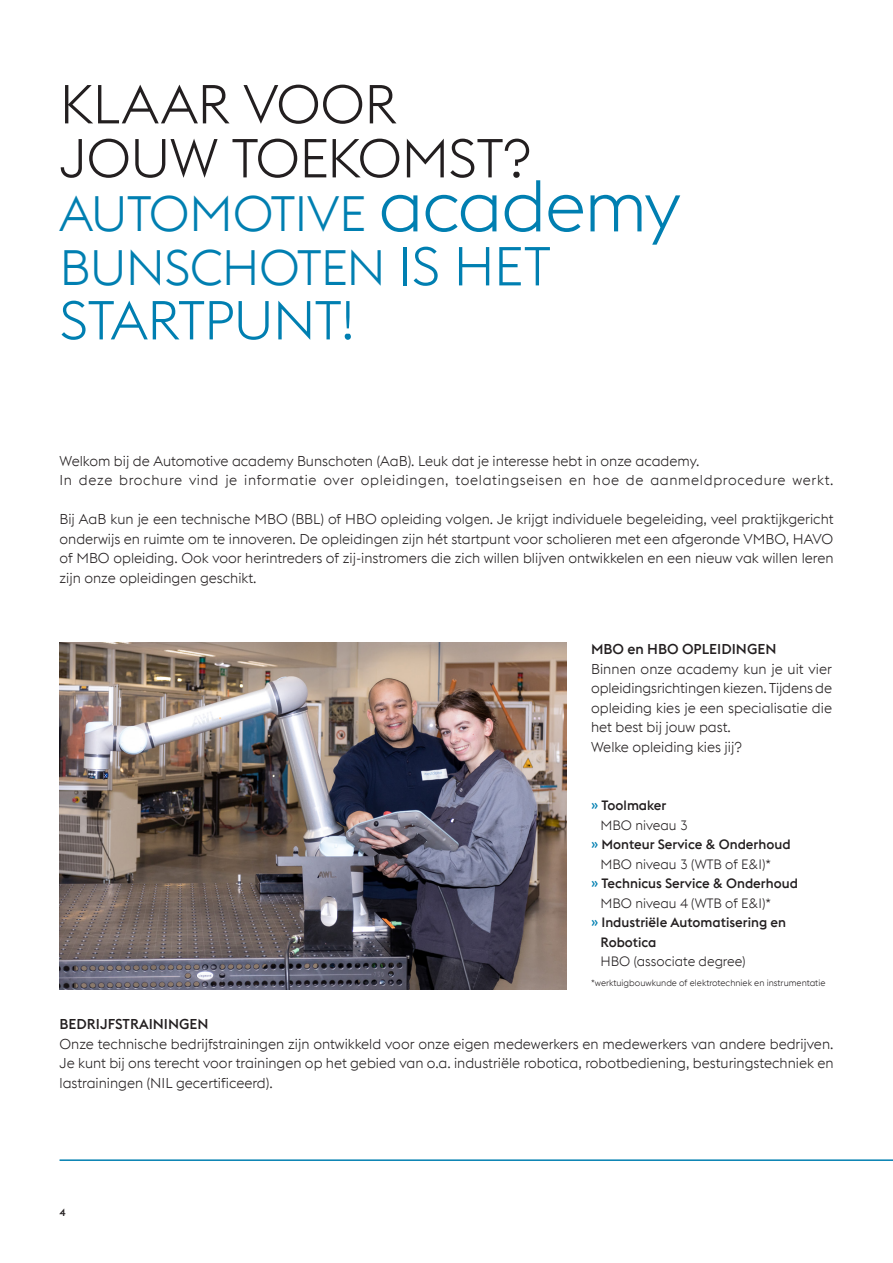
<style>
.page{position:relative;width:893px;height:1263px;background:#fff}
.page>*{position:absolute;margin:0;border:0;box-sizing:border-box;transform-origin:0 0}
.t1{font:300 54px "voestalpine";letter-spacing:-.015em;color:#231f20}
.t2{font:300 54px "voestalpine";letter-spacing:-.015em;color:#007fb1}
.t3{font:300 49.5px "voestalpine";letter-spacing:-.015em;color:#007fb1}
.Text_copy_justificat{font:300 14.25px/19.5px "voestalpine";color:#231f20;text-align:justify}
.Text_copy_justificat-2{font:300 14.25px "voestalpine";letter-spacing:.045em;color:#231f20}
.Text_copy_justificat-3{font:500 14.25px "voestalpine";color:#231f20}
.Text_copy_justificat-4{font:500 13.5px/19.5px "voestalpine";color:#231f20}
.Text_copy_justificat-5{font:300 13.5px "voestalpine";color:#231f20}
.t4{font:500 10.5px "voestalpine";color:#231f20}
.Text_copy_justificat-6{font:300 9px "voestalpine";color:#231f20}
.s1{font-size:72px;color:#fff}
.s2{font-size:54px}
.s3{color:#007fb1}
.s4{font-weight:300}
</style>
<div class="page">
<hr style="left:60px;top:1159px;width:833px;height:2px;background:#007fb1">
<img style="left:60px;top:642px;width:507px;height:347px">
<p class="t1" style="left:60px;top:73px;width:339px">KLAAR VOOR</p>
<p class="t1" style="left:60px;top:127px;width:474px">JOUW TOEKOMST?</p>
<p class="t3" style="left:60px;top:185px;width:623px">AUTOMOTIVE <span class="s1">academy</span></p>
<p class="t3" style="left:60px;top:239px;width:493px">BUNSCHOTEN <span class="s2">IS HET</span></p>
<p class="t2" style="left:60px;top:289px;width:297px">STARTPUNT!</p>
<p class="Text_copy_justificat" style="left:60px;top:451px;width:641px">Welkom bij de Automotive academy Bunschoten (AaB). Leuk dat je interesse hebt in onze academy.</p>
<p class="Text_copy_justificat-2" style="left:60px;top:472px;width:775px">In deze brochure vind je informatie over opleidingen, toelatingseisen en hoe de aanmeldprocedure werkt.</p>
<p class="Text_copy_justificat" style="left:60px;top:510px;width:775px">Bij AaB kun je een technische MBO (BBL) of HBO opleiding volgen. Je krijgt individuele begeleiding, veel praktijkgericht onderwijs en ruimte om te innoveren. De opleidingen zijn hét startpunt voor scholieren met een afgeronde VMBO, HAVO of MBO opleiding. Ook voor herintreders of zij-instromers die zich willen blijven ontwikkelen en een nieuw vak willen leren zijn onze opleidingen geschikt.</p>
<p class="Text_copy_justificat-3" style="left:591px;top:641px;width:187px">MBO en HBO OPLEIDINGEN</p>
<p class="Text_copy_justificat" style="left:591px;top:659px;width:243px">Binnen onze academy kun je uit vier opleidingsrichtingen kiezen. Tijdens de opleiding kies je een specialisatie die het best bij jouw past.</p>
<p class="Text_copy_justificat" style="left:591px;top:737px;width:152px">Welke opleiding kies jij?</p>
<p class="Text_copy_justificat-4" style="left:591px;top:796px;width:77px"><span class="s3">»</span> Toolmaker</p>
<p class="Text_copy_justificat-5" style="left:600px;top:817px;width:89px">MBO niveau 3</p>
<p class="Text_copy_justificat-4" style="left:600px;top:835px;width:192px;text-indent:-9px"><span class="s3">»</span> Monteur Service &amp; Onderhoud<br><span class="s4">MBO niveau 3 (WTB of E&amp;I)*</span></p>
<p class="Text_copy_justificat-4" style="left:591px;top:874px;width:208px"><span class="s3">»</span> Technicus Service &amp; Onderhoud</p>
<p class="Text_copy_justificat-5" style="left:600px;top:895px;width:172px">MBO niveau 4 (WTB of E&amp;I)*</p>
<p class="Text_copy_justificat-4" style="left:591px;top:913px;width:196px"><span class="s3">»</span> Industriële Automatisering en</p>
<p class="Text_copy_justificat-4" style="left:600px;top:932px;width:57px">Robotica</p>
<p class="Text_copy_justificat-5" style="left:600px;top:954px;width:147px">HBO (associate degree)</p>
<p class="Text_copy_justificat-6" style="left:591px;top:977px;width:236px">*werktuigbouwkunde of elektrotechniek en instrumentatie</p>
<p class="Text_copy_justificat-3" style="left:60px;top:1015px;width:150px">BEDRIJFSTRAININGEN</p>
<p class="Text_copy_justificat" style="left:60px;top:1034px;width:775px">Onze technische bedrijfstrainingen zijn ontwikkeld voor onze eigen medewerkers en medewerkers van andere bedrijven.<br>Je kunt bij ons terecht voor trainingen op het gebied van o.a. industriële robotica, robotbediening, besturingstechniek en lastrainingen (NIL gecertificeerd).</p>
<p class="t4" style="left:60px;top:1205px;width:8px">4</p>
</div>
